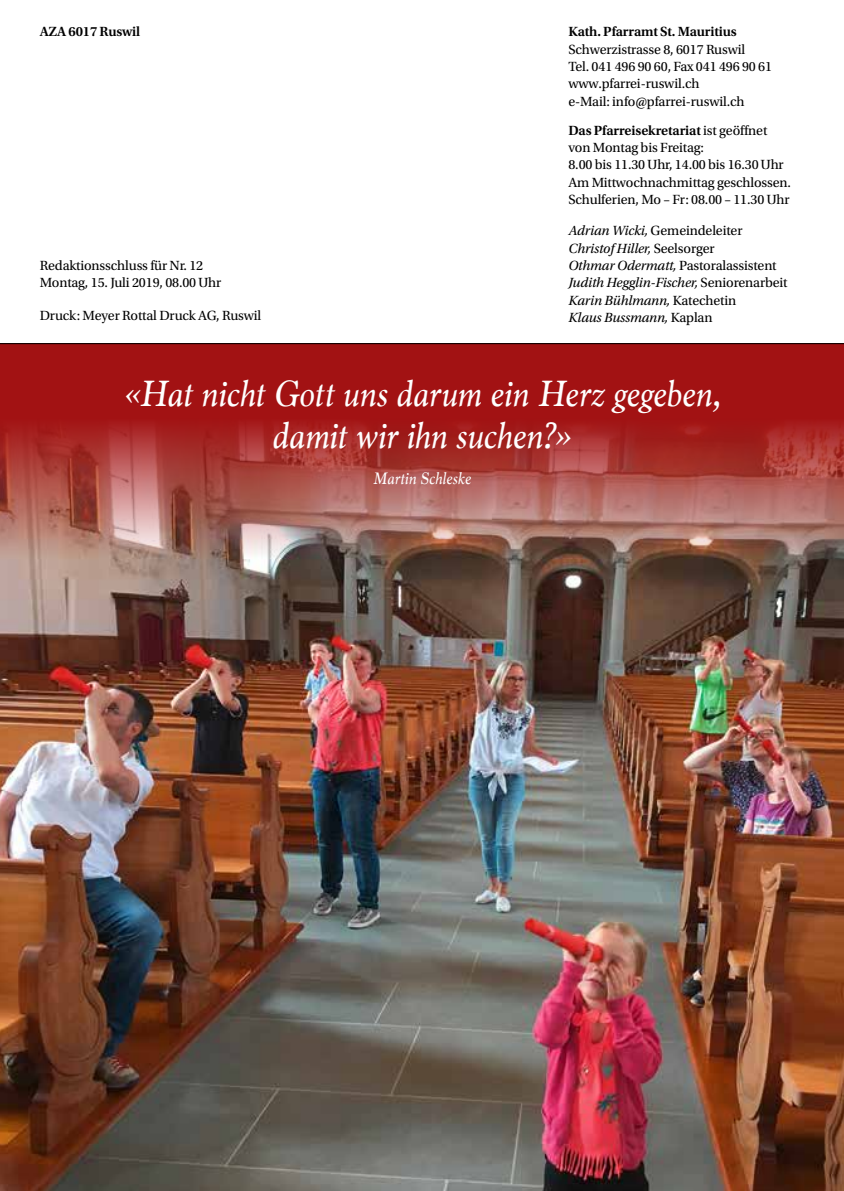
<style>
.page{position:relative;width:844px;height:1191px;background:#fff}
.page>*{position:absolute;margin:0;border:0;box-sizing:border-box;transform-origin:0 0}
.t1{font:italic 38.5px/42.4px "Marion";letter-spacing:-.005em;color:#fff;text-align:center}
.t2{font:italic 17.5px "Marion";letter-spacing:.01em;color:#fff}
.t3{font:14px/17.3px "Utopia Std";letter-spacing:-.01em;color:#000}
.t4{font:italic 14px/17.3px "Utopia Std";letter-spacing:-.01em;color:#000}
.t5{font:600 14px "Utopia Std";letter-spacing:-.01em;color:#000}
.s1{font-weight:600}
.s2{font-style:normal}
</style>
<div class="page">
<div style="left:0;top:343px;width:843px;height:634px;background:#a21213"></div>
<hr style="left:0;top:343px;width:843px;height:1px;background:#000">
<img style="left:0;top:424px;width:843px;height:767px">
<p class="t5" style="left:40px;top:24px;width:102px">AZA 6017 Ruswil</p>
<p class="t5" style="left:568px;top:24px;width:170px">Kath. Pfarramt St. Mauritius</p>
<p class="t3" style="left:568px;top:41px;width:205px">Schwerzistrasse 8, 6017 Ruswil<br>Tel. 041 496 90 60, Fax 041 496 90 61 www.pfarrei-ruswil.ch<br>e-Mail: info@pfarrei-ruswil.ch</p>
<p class="t3" style="left:568px;top:122px;width:224px"><span class="s1">Das Pfarreisekretariat</span> ist geöffnet von Montag bis Freitag:<br>8.00 bis 11.30 Uhr, 14.00 bis 16.30 Uhr Am Mittwochnachmittag geschlossen.<br>Schulferien, Mo – Fr: 08.00 – 11.30 Uhr</p>
<p class="t4" style="left:568px;top:222px;width:220px">Adrian Wicki, <span class="s2">Gemeindeleiter<br></span>Christof Hiller, <span class="s2">Seelsorger<br></span>Othmar Odermatt, <span class="s2">Pastoralassistent<br></span>Judith Hegglin-Fischer, <span class="s2">Seniorenarbeit<br></span>Karin Bühlmann, <span class="s2">Katechetin<br></span>Klaus Bussmann, <span class="s2">Kaplan</span></p>
<p class="t3" style="left:40px;top:257px;width:183px;line-height:16.8px">Redaktionsschluss für Nr. 12<br>Montag, 15. Juli 2019, 08.00 Uhr</p>
<p class="t3" style="left:40px;top:307px;width:223px">Druck: Meyer Rottal Druck AG, Ruswil</p>
<h1 class="t1" style="left:123px;top:372px;width:599px">«Hat nicht Gott uns darum ein Herz gegeben, damit wir ihn suchen?»</h1>
<p class="t2" style="left:373px;top:466px;width:99px">Martin Schleske</p>
</div>
